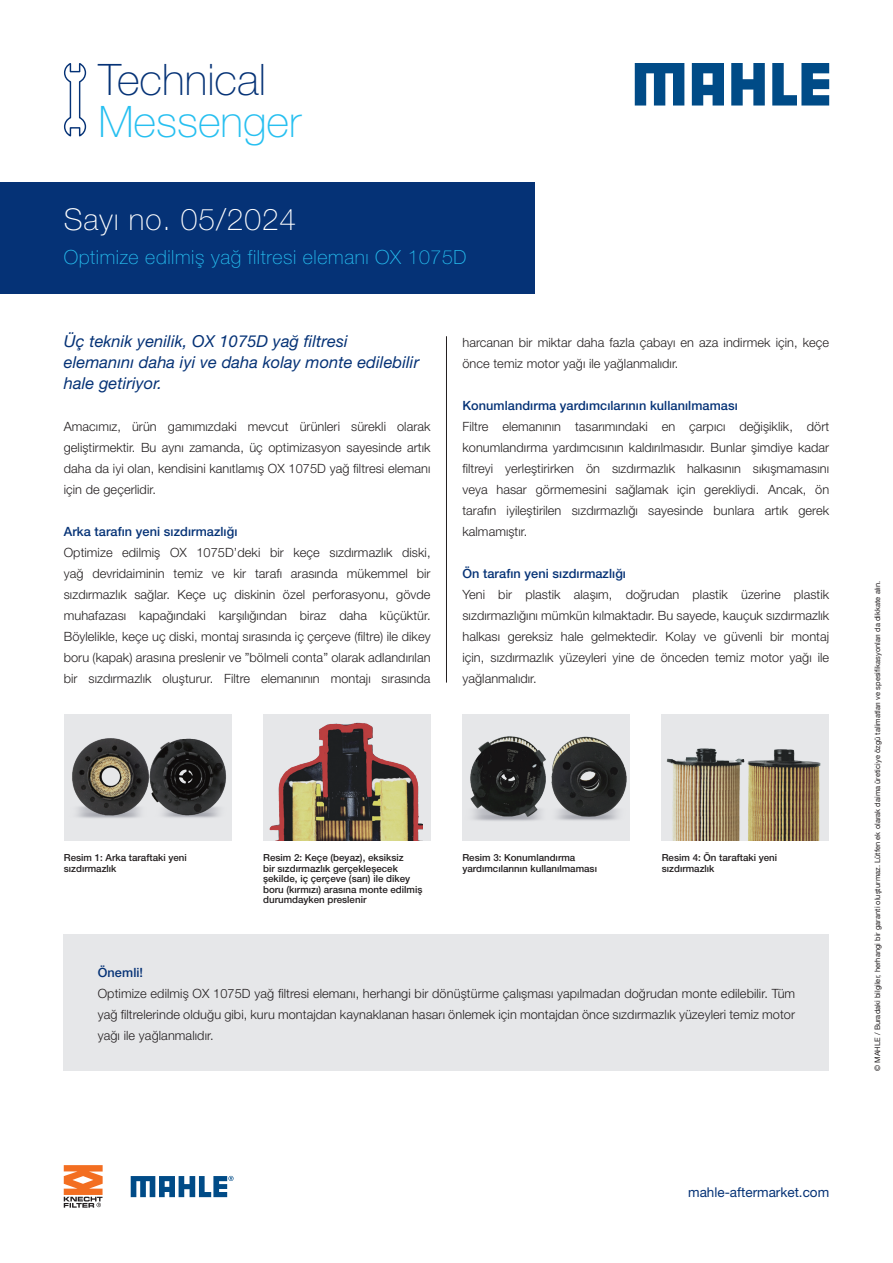
<style>
.page{position:relative;width:893px;height:1263px;background:#fff}
.page>*{position:absolute;margin:0;border:0;box-sizing:border-box;transform-origin:0 0}
.t1{font:100 43.5px "Helvetica Neue LT Pro";color:#053276}
.t2{font:100 43.5px "Helvetica Neue LT Pro";color:#26bff0}
.t3{font:100 30px "Helvetica Neue LT Pro";letter-spacing:.03em;color:#fff}
.t4{font:100 19.5px "Helvetica Neue LT Pro";letter-spacing:.03em;color:#26bff0}
.t5{font:italic 16.5px/21px "Helvetica Neue LT Pro";letter-spacing:.005em;color:#053276}
.t6{font:13.5px "Helvetica Neue LT Pro";color:#053276}
.t7{font:300 12.75px/21px "Helvetica Neue LT Pro";letter-spacing:.005em;color:#231f20;text-align:justify}
.t8{font:500 12.75px "Helvetica Neue LT Pro";letter-spacing:.005em;color:#053276}
.t9{font:500 9.75px/10.5px "Helvetica Neue LT Pro";color:#231f20}
.t10{font:7.5px "Helvetica Neue LT Com";letter-spacing:.005em;color:#231f20}
</style>
<div class="page">
<svg style="left:64px;top:63px;width:23px;height:74px"></svg>
<hr style="left:446px;top:336px;width:1px;height:347px;background:#231f20">
<div style="left:64px;top:714px;width:167px;height:126px;background:#e6e7e9"></div>
<img style="left:72px;top:738px;width:154px;height:80px">
<div style="left:462px;top:714px;width:168px;height:126px;background:#e6e7e9"></div>
<img style="left:470px;top:736px;width:157px;height:85px">
<div style="left:662px;top:714px;width:167px;height:126px;background:#e6e7e9"></div>
<img style="left:666px;top:748px;width:155px;height:92px">
<div style="left:263px;top:714px;width:168px;height:126px;background:#e6e7e9"></div>
<img style="left:269px;top:722px;width:153px;height:118px">
<svg style="left:64px;top:1165px;width:39px;height:43px"></svg>
<svg style="left:131px;top:1176px;width:103px;height:21px"></svg>
<div style="left:0;top:183px;width:535px;height:111px;background:#053276"></div>
<div style="left:64px;top:935px;width:765px;height:136px;background:#e6e7e9"></div>
<svg style="left:635px;top:63px;width:49px;height:43px"></svg>
<svg style="left:731px;top:63px;width:34px;height:43px"></svg>
<svg style="left:772px;top:63px;width:57px;height:43px"></svg>
<svg style="left:692px;top:63px;width:32px;height:43px"></svg>
<h1 class="t1" style="left:98px;top:53px;width:169px">Technical</h1>
<h1 class="t2" style="left:98px;top:95px;width:204px">Messenger</h1>
<h2 class="t3" style="left:64px;top:201px;width:234px">Sayı no. 05/2024</h2>
<h3 class="t4" style="left:64px;top:245px;width:404px">Optimize edilmiş yağ filtresi elemanı OX 1075D</h3>
<p class="t5" style="left:64px;top:330px;width:357px">Üç teknik yenilik, OX 1075D yağ filtresi elemanını daha iyi ve daha kolay monte edilebilir hale getiriyor.</p>
<p class="t7" style="left:64px;top:415px;width:368px">Amacımız, ürün gamımızdaki mevcut ürünleri sürekli olarak geliştirmektir. Bu aynı zamanda, üç optimizasyon sayesinde artık daha da iyi olan, kendisini kanıtlamış OX 1075D yağ filtresi elemanı için de geçerlidir.</p>
<p class="t8" style="left:64px;top:523px;width:175px">Arka tarafın yeni sızdırmazlığı</p>
<p class="t7" style="left:64px;top:541px;width:368px">Optimize edilmiş OX 1075D’deki bir keçe sızdırmazlık diski, yağ devridaiminin temiz ve kir tarafı arasında mükemmel bir sızdırmazlık sağlar. Keçe uç diskinin özel perforasyonu, gövde muhafazası kapağındaki karşılığından biraz daha küçüktür.<br>Böylelikle, keçe uç diski, montaj sırasında iç çerçeve (filtre) ile dikey boru (kapak) arasına preslenir ve ”bölmeli conta” olarak adlandırılan bir sızdırmazlık oluşturur. Filtre elemanının montajı sırasında</p>
<p class="t7" style="left:462px;top:331px;width:368px">harcanan bir miktar daha fazla çabayı en aza indirmek için, keçe önce temiz motor yağı ile yağlanmalıdır.</p>
<p class="t8" style="left:462px;top:397px;width:277px">Konumlandırma yardımcılarının kullanılmaması</p>
<p class="t7" style="left:462px;top:415px;width:368px">Filtre elemanının tasarımındaki en çarpıcı değişiklik, dört konumlandırma yardımcısının kaldırılmasıdır. Bunlar şimdiye kadar filtreyi yerleştirirken ön sızdırmazlık halkasının sıkışmamasını veya hasar görmemesini sağlamak için gerekliydi. Ancak, ön tarafın iyileştirilen sızdırmazlığı sayesinde bunlara artık gerek kalmamıştır.</p>
<p class="t8" style="left:462px;top:565px;width:165px">Ön tarafın yeni sızdırmazlığı</p>
<p class="t7" style="left:462px;top:583px;width:368px">Yeni bir plastik alaşım, doğrudan plastik üzerine plastik sızdırmazlığını mümkün kılmaktadır. Bu sayede, kauçuk sızdırmazlık halkası gereksiz hale gelmektedir. Kolay ve güvenli bir montaj için, sızdırmazlık yüzeyleri yine de önceden temiz motor yağı ile yağlanmalıdır.</p>
<p class="t9" style="left:64px;top:852px;width:125px">Resim 1: Arka taraftaki yeni sızdırmazlık</p>
<p class="t9" style="left:462px;top:852px;width:136px">Resim 3: Konumlandırma yardımcılarının kullanılmaması</p>
<p class="t9" style="left:662px;top:852px;width:117px">Resim 4: Ön taraftaki yeni sızdırmazlık</p>
<p class="t9" style="left:263px;top:852px;width:161px">Resim 2: Keçe (beyaz), eksiksiz<br>bir sızdırmazlık gerçekleşecek şekilde, iç çerçeve (sarı) ile dikey boru (kırmızı) arasına monte edilmiş durumdayken preslenir</p>
<p class="t8" style="left:98px;top:964px;width:47px">Önemli!</p>
<p class="t7" style="left:98px;top:982px;width:699px">Optimize edilmiş OX 1075D yağ filtresi elemanı, herhangi bir dönüştürme çalışması yapılmadan doğrudan monte edilebilir. Tüm yağ filtrelerinde olduğu gibi, kuru montajdan kaynaklanan hasarı önlemek için montajdan önce sızdırmazlık yüzeyleri temiz motor yağı ile yağlanmalıdır.</p>
<p class="t10" style="left:873px;top:1071px;width:492px;rotate:-90deg">© MAHLE / Buradaki bilgiler, herhangi bir garanti oluşturmaz. Lütfen ek olarak daima üreticiye özgü talimatları ve spesifikasyonları da dikkate alın.</p>
<p class="t6" style="left:688px;top:1184px;width:143px">mahle-aftermarket.com</p>
</div>
